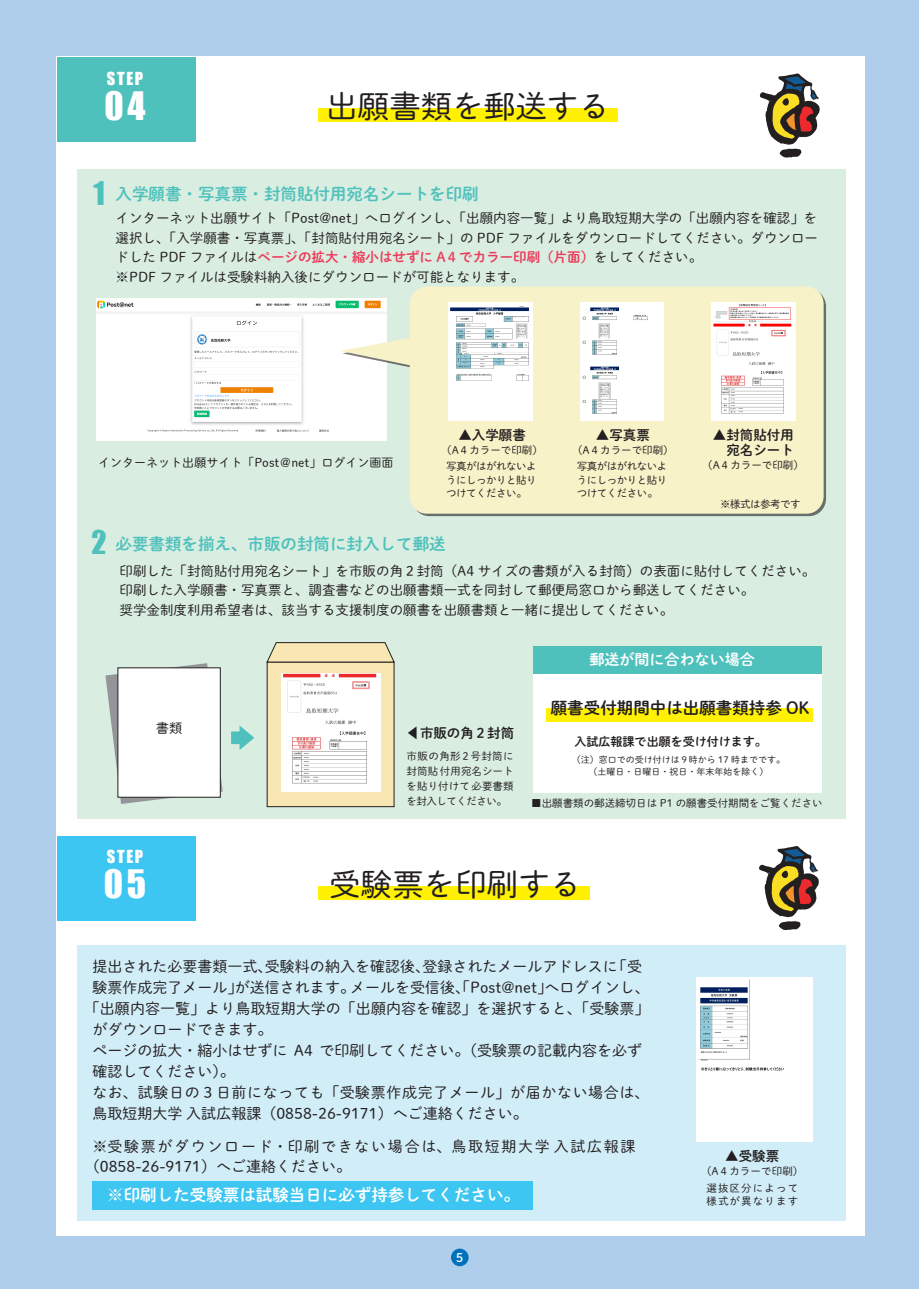
<style>
.page{position:relative;width:919px;height:1289px;background:#fff}
.page>*{position:absolute;margin:0;border:0;box-sizing:border-box;transform-origin:0 0}
.t1{font:36px "Impact";color:#fff}
.t2{font:31.5px "DNP Shuei M Go Std L";color:#231f20}
.t3{font:16.5px "DNP Shuei M Go Std B";color:#4fc1bc}
.t4{font:16.5px "DNP Shuei M Go Std B";color:#fff}
.t5{font:16.5px "DNP Shuei M Go Std B";color:#231f20}
.t6{font:16.5px "Impact";letter-spacing:.1em;color:#fff}
.t7{font:15px "DNP Shuei M Go Std L";color:#231f20}
.t8{font:15px/19.5px "DNP Shuei M Go Std L";letter-spacing:.115em;color:#231f20}
.t9{font:15px "DNP Shuei M Go Std L";letter-spacing:.04em;color:#231f20}
.t10{font:15px "DNP Shuei M Go Std B";color:#fff}
.t11{font:13.5px/19.5px "DNP Shuei M Go Std L";color:#231f20}
.t12{font:13.5px "DNP Shuei M Go Std B";color:#ee3a5a}
.t13{font:13.5px/15px "DNP Shuei M Go Std B";color:#231f20;text-align:right}
.t14{font:13.35px "DNP Shuei M Go Std L";color:#231f20}
.t15{font:12px "DNP Shuei M Go Std L";color:#231f20}
.t16{font:12px "DNP Shuei M Go Std B";color:#231f20}
.t17{font:12px "DNP Shuei M Go Std B";color:#fff}
.t18{font:10.5px/16.5px "DNP Shuei M Go Std L";letter-spacing:-.05em;color:#231f20;text-align:center}
.t19{font:10.5px/15px "DNP Shuei M Go Std L";color:#231f20;text-align:justify}
.t20{font:10.5px/16.5px "DNP Shuei M Go Std L";letter-spacing:.06em;color:#231f20;text-align:center}
.t21{font:10.5px "DNP Shuei M Go Std L";letter-spacing:.105em;color:#231f20}
.t22{font:9px/12px "DNP Shuei M Go Std L";color:#231f20;text-align:center}
.s1{font-family:"Impact";font-size:30px}
.s2{font-family:"DNP Shuei M Go Std L";color:#231f20}
.s3{font-family:"Koz Go Pr 6 N"}
</style>
<div class="page">
<div style="left:0;top:1px;width:918px;height:1287px;background:#afceeb"></div>
<div style="left:56px;top:56px;width:808px;height:1179px;background:#fff"></div>
<div style="left:57px;top:57px;width:138px;height:85px;background:#4fc1bc"></div>
<div style="left:318px;top:108px;width:300px;height:14px;background:#fff101"></div>
<div style="left:57px;top:835px;width:138px;height:85px;background:#3cc6f1"></div>
<div style="left:318px;top:886px;width:272px;height:13px;background:#fff101"></div>
<div style="left:77px;top:169px;width:769px;height:650px;background:#d9ede1"></div>
<div style="left:77px;top:945px;width:769px;height:275px;background:#d1edf8"></div>
<div style="left:533px;top:647px;width:288px;height:145px;background:#fff"></div>
<div style="left:267px;top:661px;width:127px;height:146px;background:#f8e7b2;border:1px solid #231f20"></div>
<svg style="left:266px;top:642px;width:129px;height:21px;background:#dcd0a4"></svg>
<svg style="left:105px;top:663px;width:118px;height:141px"></svg>
<div style="left:117px;top:667px;width:103px;height:130px;background:#fff"></div>
<svg style="left:231px;top:725px;width:23px;height:25px"></svg>
<div style="left:533px;top:647px;width:288px;height:27px;background:#4fc1bc"></div>
<div style="left:545px;top:708px;width:267px;height:13px;background:#fff101"></div>
<div style="left:92px;top:1181px;width:441px;height:28px;background:#3cc6f1"></div>
<div style="left:451px;top:1248px;width:17px;height:18px;background:#0072bc;border-radius:50%"></div>
<img style="left:696px;top:977px;width:116px;height:164px">
<img style="left:281px;top:674px;width:100px;height:117px">
<svg style="left:759px;top:73px;width:60px;height:85px"></svg>
<svg style="left:759px;top:846px;width:59px;height:84px"></svg>
<img style="left:97px;top:299px;width:243px;height:141px">
<svg style="left:340px;top:287px;width:483px;height:226px;background:#f4f1ce"></svg>
<img style="left:448px;top:302px;width:84px;height:119px">
<img style="left:580px;top:302px;width:83px;height:119px">
<img style="left:711px;top:302px;width:84px;height:118px">
<p class="t6" style="left:107px;top:65px;width:38px">STEP</p>
<h1 class="t1" style="left:105px;top:78px;width:42px">04</h1>
<h2 class="t2" style="left:326px;top:83px;width:285px">出願書類を郵送する</h2>
<p class="t3" style="left:93px;top:182px;width:387px"><span class="s1">1</span> 入学願書・写真票・封筒貼付用宛名シートを印刷</p>
<p class="t11" style="left:116px;top:208px;width:704px">インターネット出願サイト「Post@net」へログインし、「出願内容一覧」より鳥取短期大学の「出願内容を確認」を選択し、「入学願書・写真票」、「封筒貼付用宛名シート」の PDF ファイルをダウンロードしてください。ダウンロー</p>
<p class="t12" style="left:116px;top:247px;width:588px"><span class="s2">ドした PDF ファイルは</span>ページの拡大・縮小はせずに A４でカラー印刷（片面）<span class="s2">をしてください。</span></p>
<p class="t11" style="left:116px;top:266px;width:410px">※PDF ファイルは受験料納入後にダウンロードが可能となります。</p>
<p class="t15" style="left:98px;top:453px;width:296px">インターネット出願サイト「Post＠net」ログイン画面</p>
<p class="t13" style="left:458px;top:426px;width:69px">▲入学願書</p>
<p class="t18" style="left:441px;top:441px;width:103px">（A４カラーで印刷）写真がはがれないよ</p>
<p class="t18" style="left:446px;top:472px;width:92px;line-height:13.5px;text-align:left">うにしっかりと貼りつけてください。</p>
<p class="t3" style="left:92px;top:531px;width:355px"><span class="s1">2</span> 必要書類を揃え、市販の封筒に封入して郵送</p>
<p class="t13" style="left:596px;top:426px;width:55px">▲写真票</p>
<p class="t18" style="left:572px;top:441px;width:103px">（A４カラーで印刷）写真がはがれないよ</p>
<p class="t18" style="left:577px;top:472px;width:92px;line-height:13.5px;text-align:left">うにしっかりと貼りつけてください。</p>
<p class="t13" style="left:712px;top:426px;width:82px">▲封筒貼付用宛名シート</p>
<p class="t19" style="left:702px;top:457px;width:103px">（A４カラーで印刷）</p>
<p class="t18" style="left:720px;top:495px;width:82px">※様式は参考です</p>
<p class="t11" style="left:119px;top:560px;width:697px">印刷した「封筒貼付用宛名シート」を市販の角２封筒（A4 サイズの書類が入る封筒）の表面に貼付してください。印刷した入学願書・写真票と、調査書などの出願書類一式を同封して郵便局窓口から郵送してください。<br>奨学金制度利用希望者は、該当する支援制度の願書を出願書類と一緒に提出してください。</p>
<p class="t14" style="left:156px;top:717px;width:28px">書類</p>
<p class="t13" style="left:406px;top:724px;width:109px"><span class="s3">◀</span>市販の角２封筒</p>
<p class="t19" style="left:406px;top:747px;width:108px">市販の角形 2 号封筒に封筒貼 付用宛名シートを貼り付けて 必要書類を封入してください。</p>
<p class="t10" style="left:589px;top:648px;width:166px">郵送が間に合わない場合</p>
<p class="t5" style="left:550px;top:696px;width:260px">願書受付期間中は出願書類持参 OK</p>
<p class="t16" style="left:574px;top:733px;width:193px">入試広報課で出願を受け付けます。</p>
<p class="t22" style="left:572px;top:752px;width:215px">（注）窓口での受け付けは９時から 17 時までです。（土曜日・日曜日・祝日・年末年始を除く）</p>
<p class="t19" style="left:531px;top:794px;width:293px">■出願書類の郵送締切日は P1 の願書受付期間をご覧ください</p>
<p class="t6" style="left:107px;top:843px;width:38px">STEP</p>
<h1 class="t1" style="left:104px;top:856px;width:44px">05</h1>
<h2 class="t2" style="left:329px;top:861px;width:253px">受験票を印刷する</h2>
<p class="t7" style="left:92px;top:955px;width:551px">提出された必要書類一式、受験料の納入を確認後、登録されたメールアドレスに「受</p>
<p class="t7" style="left:92px;top:976px;width:559px">験票作成完了メール」が送信されます。メールを受信後、「Post@net」へログインし、</p>
<p class="t7" style="left:85px;top:997px;width:566px">「出願内容一覧」より鳥取短期大学の「出願内容を確認」を選択すると、「受験票」</p>
<p class="t7" style="left:92px;top:1018px;width:181px">がダウンロードできます。</p>
<p class="t7" style="left:92px;top:1039px;width:551px">ページの拡大・縮小はせずに A4 で印刷してください。（受験票の記載内容を必ず</p>
<p class="t7" style="left:92px;top:1060px;width:144px">確認してください）。</p>
<p class="t9" style="left:92px;top:1081px;width:558px">なお、試験日の３日前になっても「受験票作成完了メール」が届かない場合は、</p>
<p class="t7" style="left:92px;top:1102px;width:437px">鳥取短期大学 入試広報課（0858-26-9171）へご連絡ください。</p>
<p class="t8" style="left:85px;top:1136px;width:552px;text-indent:8px">※受験票がダウンロード・印刷できない場合は、鳥取短期大学 入試広報課（0858-26-9171）へご連絡ください。</p>
<p class="t4" style="left:107px;top:1182px;width:414px">※印刷した受験票は試験当日に必ず持参してください。</p>
<p class="t17" style="left:456px;top:1248px;width:9px">5</p>
<p class="t13" style="left:725px;top:1148px;width:55px">▲受験票</p>
<p class="t20" style="left:701px;top:1162px;width:104px">（A４カラーで印刷）選抜区分によって</p>
<p class="t21" style="left:706px;top:1193px;width:93px">様式が異なります</p>
</div>
